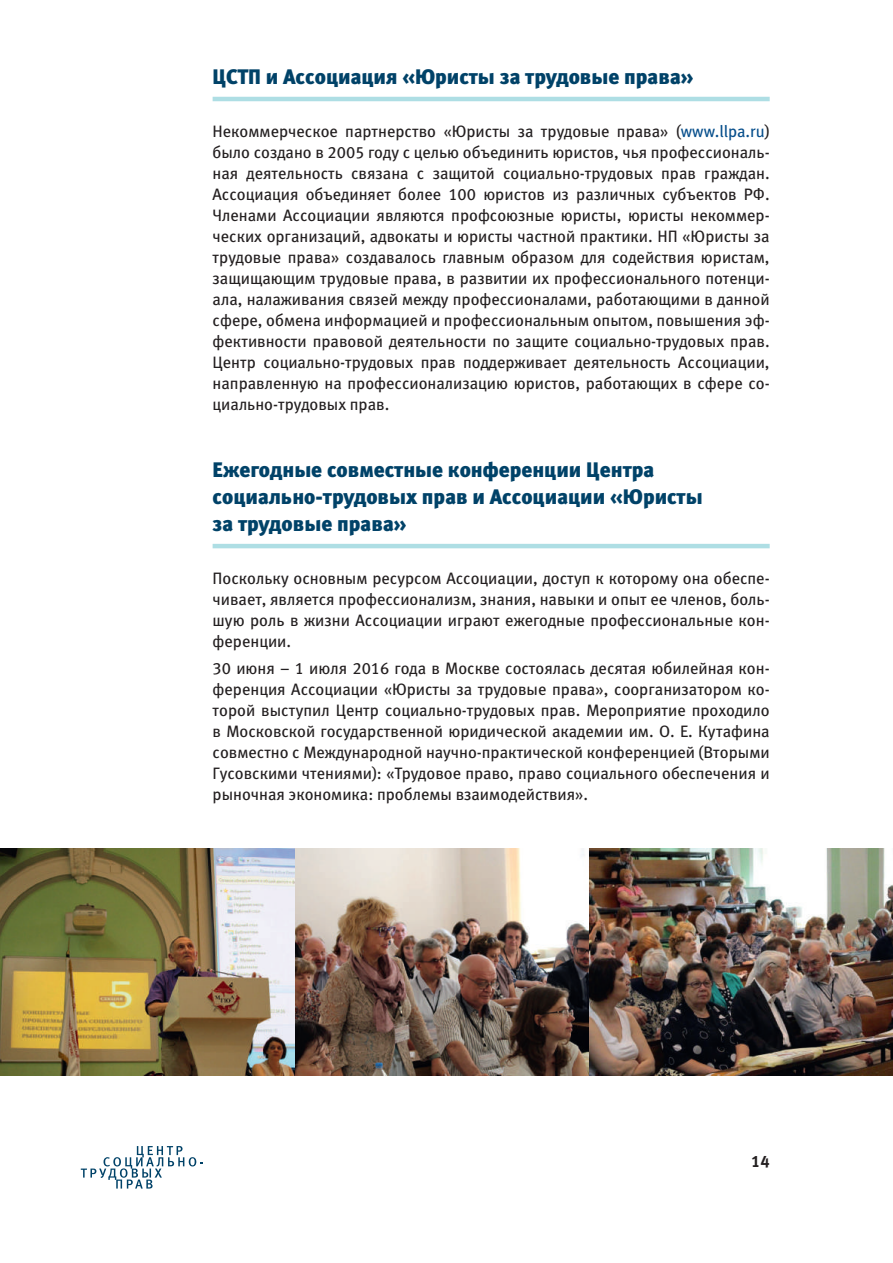
<style>
.page{position:relative;width:893px;height:1263px;background:#fff}
.page>*{position:absolute;margin:0;border:0;box-sizing:border-box;transform-origin:0 0}
.t1{font:21px/27px "Meta Black C";color:#004268}
.t2{font:16.5px/21px "Meta Book LFC";color:#231f20;text-align:justify}
.t3{font:16.5px "Meta Bold LFC";color:#231f20}
.s1{color:#064e8b}
</style>
<div class="page">
<svg style="left:81px;top:1146px;width:122px;height:42px"></svg>
<hr style="left:213px;top:97px;width:557px;height:4px;background:#aedee4">
<hr style="left:213px;top:544px;width:557px;height:4px;background:#aedee4">
<img style="left:0;top:848px;width:590px;height:228px">
<img style="left:590px;top:848px;width:303px;height:228px">
<p class="t1" style="left:213px;top:63px;width:482px">ЦСТП и Ассоциация «Юристы за трудовые права»</p>
<p class="t2" style="left:213px;top:121px;width:559px">Некоммерческое партнерство «Юристы за трудовые права» (<span class="s1">www.llpa.ru</span>) было создано в 2005 году с целью объединить юристов, чья профессиональ&shy;ная деятельность связана с защитой социально-трудовых прав граждан.<br>Ассоциация объединяет более 100 юристов из различных субъектов РФ.<br>Членами Ассоциации являются профсоюзные юристы, юристы некоммер&shy;ческих организаций, адвокаты и юристы частной практики. НП «Юристы за трудовые права» создавалось главным образом для содействия юристам, защищающим трудовые права, в развитии их профессионального потенци&shy;ала, налаживания связей между профессионалами, работающими в данной сфере, обмена информацией и профессиональным опытом, повышения эф&shy;фективности правовой деятельности по защите социально-трудовых прав.<br>Центр социально-трудовых прав поддерживает деятельность Ассоциации, направленную на профессионализацию юристов, работающих в сфере со&shy;циально-трудовых прав.</p>
<p class="t1" style="left:213px;top:456px;width:492px">Ежегодные совместные конференции Центра социально-трудовых прав и Ассоциации «Юристы за трудовые права»</p>
<p class="t2" style="left:213px;top:568px;width:559px">Поскольку основным ресурсом Ассоциации, доступ к которому она обеспе&shy;чивает, является профессионализм, знания, навыки и опыт ее членов, боль&shy;шую роль в жизни Ассоциации играют ежегодные профессиональные кон&shy;ференции.</p>
<p class="t2" style="left:213px;top:658px;width:559px">30 июня – 1 июля 2016 года в Москве состоялась десятая юбилейная кон&shy;ференция Ассоциации «Юристы за трудовые права», соорганизатором ко&shy;торой выступил Центр социально-трудовых прав. Мероприятие проходило в Московской государственной юридической академии им. О. Е. Кутафина совместно с Международной научно-практической конференцией (Вторыми Гусовскими чтениями): «Трудовое право, право социального обеспечения и рыночная экономика: проблемы взаимодействия».</p>
<p class="t3" style="left:751px;top:1152px;width:20px">14</p>
</div>
